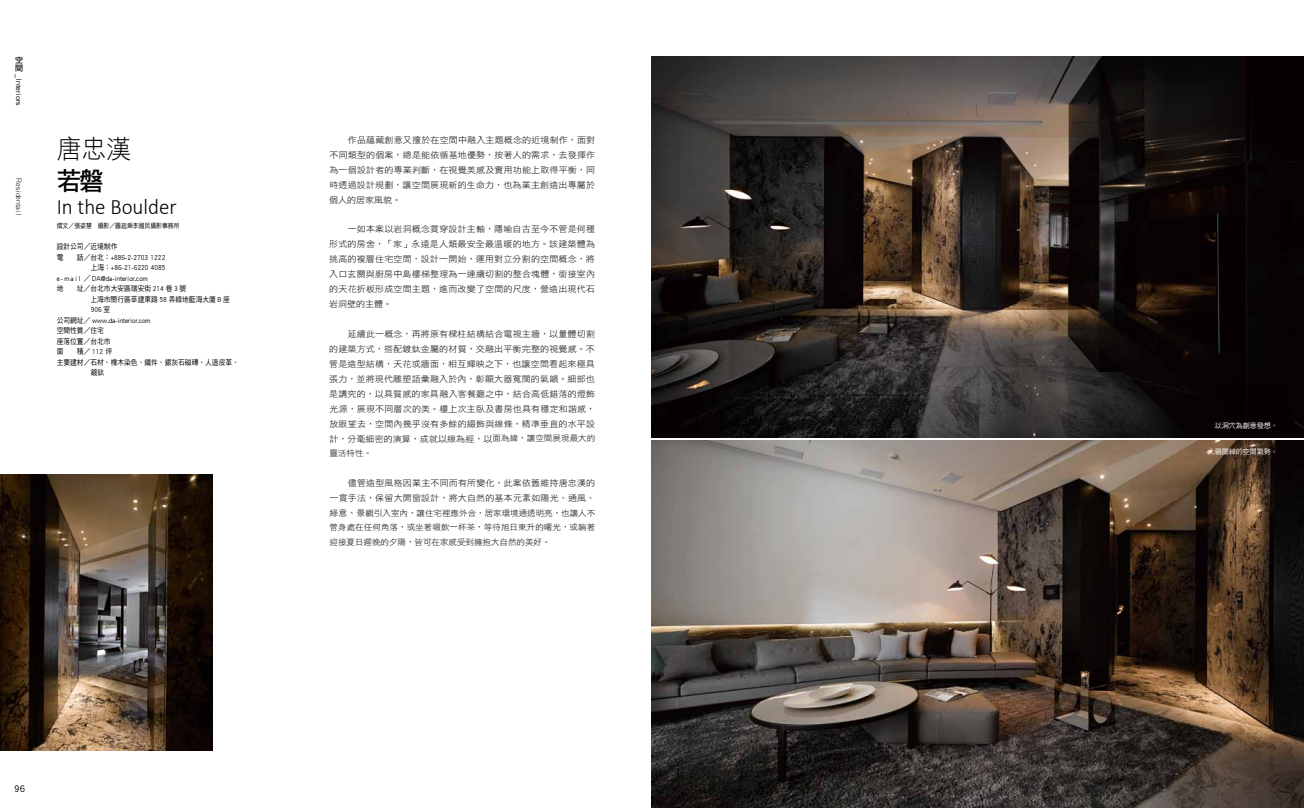
<style>
.page{position:relative;width:1304px;height:808px;background:#fff}
.page>*{position:absolute;margin:0;border:0;box-sizing:border-box;transform-origin:0 0}
.t1{font:26px "DF Hei Std W3";color:#000;scale:.95 1}
.t2{font:26px "DF Hei Std W7";color:#000;scale:.95 1}
.t3{font:300 22px "Calibri";color:#000;scale:.96 1}
.t4{font:10px "DF Hei Std W5";color:#000}
.t5{font:8.6px/15px "DF Hei Std W3";letter-spacing:.02em;color:#000;text-align:justify;scale:1.05 1}
.t6{font:8.1px/14.9px "DF Hei Std W3";color:#000;text-align:justify;scale:1.05 1}
.t7{font:8px "DF Hei Std W3";color:#000}
.t8{font:8px "DF Hei Std W5";color:#000}
.t9{font:8px/8px "DF Hei Std W7";color:#000}
.t10{font:7.5px/10.5px "DF Hei Std W5";color:#000;scale:.9 1}
.t11{font:7.5px "DF Hei Std W5";color:#000;scale:.91 1}
.t12{font:7px "DF Hei Std W5";color:#fff}
.t13{font:6.5px "DF Hei Std W5";color:#000;scale:.9 1}
.s1{font-size:8.1px}
.s2{font-size:8.6px}
</style>
<div class="page">
<img style="left:652px;top:440px;width:652px;height:368px">
<img style="left:652px;top:56px;width:652px;height:381px">
<img style="left:0;top:475px;width:213px;height:276px">
<p class="t9" style="left:15px;top:56px;width:9px">空間</p>
<p class="t8" style="left:23px;top:74px;width:33px;rotate:90deg">_Interiors</p>
<p class="t7" style="left:23px;top:178px;width:39px;rotate:90deg">Residentail</p>
<h1 class="t1" style="left:57px;top:134px;width:80px">唐忠漢</h1>
<h1 class="t2" style="left:57px;top:166px;width:51px">若磐</h1>
<h2 class="t3" style="left:57px;top:193px;width:127px">In the Boulder</h2>
<p class="t10" style="left:57px;top:241px;width:69px">設計公司／近境制作電</p>
<p class="t13" style="left:57px;top:222px;width:138px">撰文／張姿慧　攝影／圖起乘李國民攝影事務所</p>
<p class="t10" style="left:77px;top:252px;width:100px">話／台北：+886-2-2703 1222</p>
<p class="t10" style="left:91px;top:262px;width:85px">上海：+86-21-6220 4085</p>
<p class="t11" style="left:57px;top:274px;width:102px">e - m a i l ／ DA@da-interior.com</p>
<p class="t10" style="left:57px;top:283px;width:9px">地</p>
<p class="t10" style="left:77px;top:283px;width:123px">址／台北市大安區瑞安街 214 巷 3 號</p>
<p class="t10" style="left:90px;top:294px;width:157px">上海市閔行區莘建東路 58 弄綠地藍海大廈 B 座</p>
<p class="t10" style="left:91px;top:304px;width:23px">906 室</p>
<p class="t10" style="left:57px;top:315px;width:106px">公司網址／ www.da-interior.com</p>
<p class="t10" style="left:57px;top:325px;width:54px">空間性質／住宅</p>
<p class="t10" style="left:57px;top:336px;width:61px">座落位置／台北市</p>
<p class="t10" style="left:57px;top:346px;width:63px">面　　積／ 112 坪</p>
<p class="t10" style="left:57px;top:357px;width:204px">主要建材／石材、橡木染色、鐵件、銀灰石磁磚、人造皮革、</p>
<p class="t10" style="left:91px;top:367px;width:16px">鍍鈦</p>
<p class="t5" style="left:329px;top:132px;width:255px;text-indent:19px">作品蘊藏創意又擅於在空間中融入主題概念的近境制作，面對不同類型的個案，總是能依循基地優勢，按著人的需求，去發揮作為一個設計者的專業判斷，在視覺美感及實用功能上取得平衡，同時透過設計規劃，讓空間展現新的生命力，也為業主創造出專屬於個人的居家風貌。</p>
<p class="t5" style="left:329px;top:222px;width:255px;text-indent:19px">一如本案以岩洞概念貫穿設計主軸，隱喻自古至今不管是何種形式的房舍，「家」永遠是人類最安全最溫暖的地方。該建築體為挑高的複層住宅空間，設計一開始，運用對立分割的空間概念，將入口玄關與廚房中島樓梯整理為一連續切割的整合塊體，銜接室內的天花折板形成空間主題，進而改變了空間的尺度，營造出現代石岩洞壁的主體。</p>
<p class="t5" style="left:329px;top:326px;width:255px;text-indent:19px">延續此一概念，再將原有樑柱結構結合電視主牆，以量體切割的建築方式，搭配鍍鈦金屬的材質，交融出平衡完整的視覺感。不管是造型結構，天花或牆面，相互輝映之下，也讓空間看起來極具張力，並將現代雕塑語彙融入於內，彰顯大器寬闊的氣韻。細部也是講究的，以具質感的家具融入客餐廳之中，結合高低錯落的燈飾光源，展現不同層次的美。樓上次主臥及書房也具有穩定和諧感，放眼望去，空間內幾乎沒有多餘的綴飾與線條，精準垂直的水平設計，分毫細密的演算，成就以線為經，以<span class="s1">面為緯，讓空間展現最大的</span></p>
<p class="t6" style="left:330px;top:446px;width:42px">靈活特性。</p>
<p class="t5" style="left:329px;top:475px;width:255px;text-align:right">儘管造型風格因業主不同而有所變化，此案依舊維持唐忠漢的<br>一貫手法，保留大開窗設計，將大自然的基本元素如陽光、通風、</p>
<p class="t6" style="left:329px;top:505px;width:255px"><span class="s2">綠意、景</span>觀引入室內，讓住宅裡應外合，居家環境通透明亮，也讓人不管身處在任何角落，或坐著啜飲一杯茶，等待旭日東升的曙光，或躺著迎接夏日遲晚的夕陽，皆可在家感受到擁抱大自然的美好。</p>
<p class="t4" style="left:14px;top:783px;width:12px">96</p>
<p class="t12" style="left:1215px;top:421px;width:64px">以洞穴為創意發想。</p>
<p class="t12" style="left:1208px;top:448px;width:71px">大器闊綽的空間氣勢。</p>
</div>
